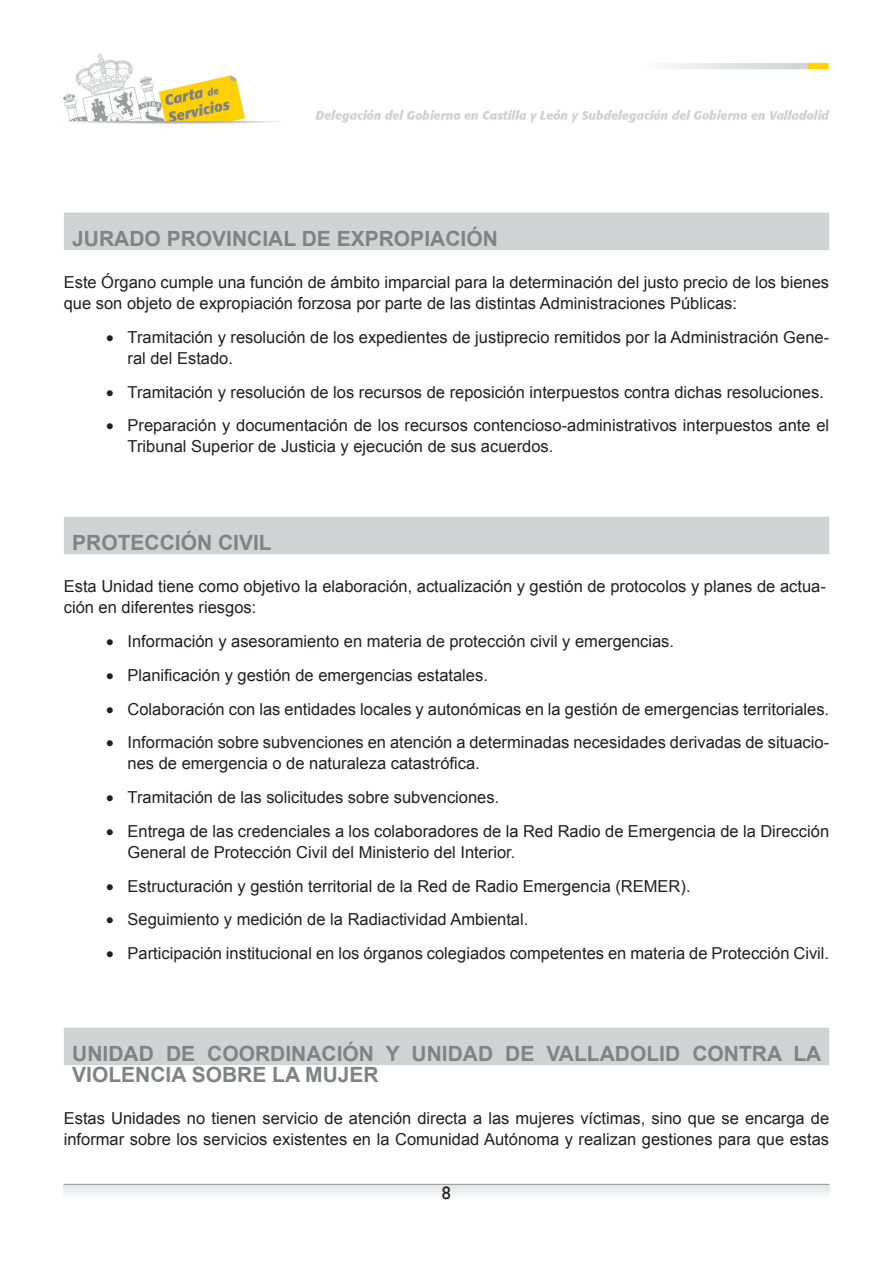
<style>
.page{position:relative;width:893px;height:1263px;background:#fff}
.page>*{position:absolute;margin:0;border:0;box-sizing:border-box;transform-origin:0 0}
.t1{font:700 21px/21px "Arial";color:#808285}
.t2{font:18px "Gill Sans";color:#231f20}
.texto_comun_carta_se{font:16.5px/21px "Arial";color:#231f20}
</style>
<div class="page">
<img style="left:63px;top:54px;width:767px;height:70px">
<div style="left:64px;top:1184px;width:765px;height:15px;background:#efeff0"></div>
<hr style="left:64px;top:1184px;width:765px;height:1px;background:#939598">
<div style="left:64px;top:213px;width:765px;height:37px;background:#d1d2d4"></div>
<div style="left:64px;top:517px;width:765px;height:37px;background:#d1d2d4"></div>
<div style="left:64px;top:1028px;width:765px;height:37px;background:#d1d2d4"></div>
<h2 class="t1" style="left:72px;top:229px;width:427px">JURADO PROVINCIAL DE EXPROPIACIÓN</h2>
<p class="texto_comun_carta_se" style="left:64px;top:272px;width:767px">Este Órgano cumple una función de ámbito imparcial para la determinación del justo precio de los bienes que son objeto de expropiación forzosa por parte de las distintas Administraciones Públicas:</p>
<p class="texto_comun_carta_se" style="left:128px;top:327px;width:703px;text-indent:-21px">• Tramitación y resolución de los expedientes de justiprecio remitidos por la Administración Gene&shy;ral del Estado.</p>
<p class="texto_comun_carta_se" style="left:106px;top:382px;width:719px">• Tramitación y resolución de los recursos de reposición interpuestos contra dichas resoluciones.</p>
<p class="texto_comun_carta_se" style="left:128px;top:415px;width:703px;text-indent:-21px">• Preparación y documentación de los recursos contencioso-administrativos interpuestos ante el<br>Tribunal Superior de Justicia y ejecución de sus acuerdos.</p>
<h2 class="t1" style="left:72px;top:533px;width:201px">PROTECCIÓN CIVIL</h2>
<p class="texto_comun_carta_se" style="left:64px;top:576px;width:764px">Esta Unidad tiene como objetivo la elaboración, actualización y gestión de protocolos y planes de actua&shy;ción en diferentes riesgos:</p>
<p class="texto_comun_carta_se" style="left:106px;top:631px;width:569px">• Información y asesoramiento en materia de protección civil y emergencias.</p>
<p class="texto_comun_carta_se" style="left:106px;top:665px;width:383px">• Planificación y gestión de emergencias estatales.</p>
<p class="texto_comun_carta_se" style="left:106px;top:698px;width:724px">• Colaboración con las entidades locales y autonómicas en la gestión de emergencias territoriales.</p>
<p class="texto_comun_carta_se" style="left:128px;top:732px;width:703px;text-indent:-21px">• Información sobre subvenciones en atención a determinadas necesidades derivadas de situacio&shy;nes de emergencia o de naturaleza catastrófica.</p>
<p class="texto_comun_carta_se" style="left:106px;top:787px;width:394px">• Tramitación de las solicitudes sobre subvenciones.</p>
<p class="texto_comun_carta_se" style="left:128px;top:821px;width:703px;text-indent:-21px">• Entrega de las credenciales a los colaboradores de la Red Radio de Emergencia de la Dirección<br>General de Protección Civil del Ministerio del Interior.</p>
<p class="texto_comun_carta_se" style="left:106px;top:875px;width:586px">• Estructuración y gestión territorial de la Red de Radio Emergencia (REMER).</p>
<p class="texto_comun_carta_se" style="left:106px;top:909px;width:424px">• Seguimiento y medición de la Radiactividad Ambiental.</p>
<p class="texto_comun_carta_se" style="left:106px;top:943px;width:724px">• Participación institucional en los órganos colegiados competentes en materia de Protección Civil.</p>
<h2 class="t1" style="left:72px;top:1044px;width:751px">UNIDAD DE COORDINACIÓN Y UNIDAD DE VALLADOLID CONTRA LA<br>VIOLENCIA SOBRE LA MUJER</h2>
<p class="texto_comun_carta_se" style="left:64px;top:1108px;width:767px">Estas Unidades no tienen servicio de atención directa a las mujeres víctimas, sino que se encarga de informar sobre los servicios existentes en la Comunidad Autónoma y realizan gestiones para que estas</p>
<p class="t2" style="left:442px;top:1183px;width:10px">8</p>
</div>
